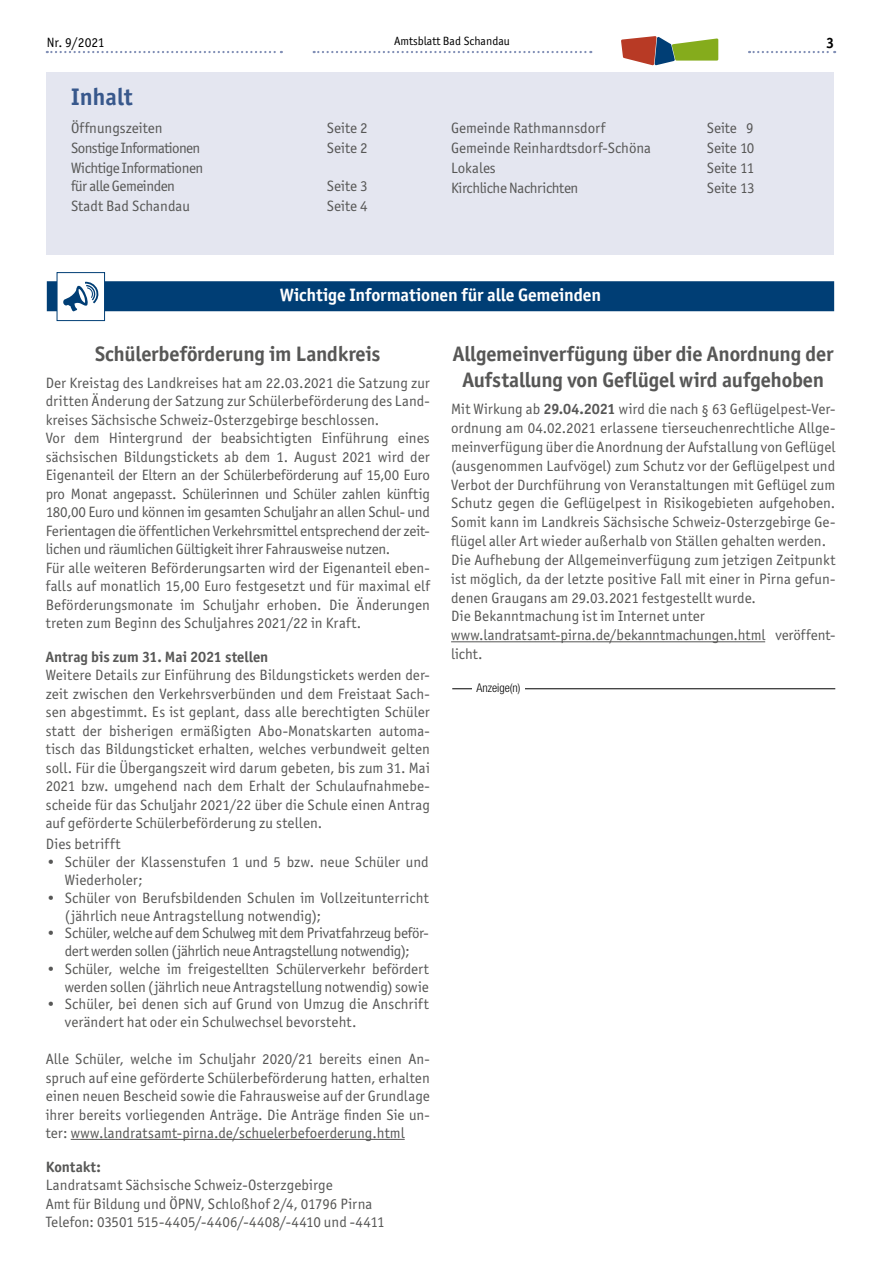
<style>
.page{position:relative;width:881px;height:1263px;background:#fff}
.page>*{position:absolute;margin:0;border:0;box-sizing:border-box;transform-origin:0 0}
.t1{font:700 24px "Officina San ITC";color:#38588c}
.t2{font:700 21px/26.1px "Officina San ITC";letter-spacing:-.005em;color:#575756;text-align:center}
.t3{font:700 18px "Officina San ITC";letter-spacing:-.005em;color:#fff}
.t4{font:15px/18.5px "Officina San ITC";letter-spacing:.005em;color:#575756}
.t5{font:15px/18px "Officina San ITC";letter-spacing:-.02em;color:#575756;text-align:center}
.t6{font:15px/18px "Officina San ITC";letter-spacing:-.03em;color:#575756}
.t7{font:700 15px "Officina San ITC";color:#575756}
.t8{font:15px "Officina San ITC";letter-spacing:-.04em;color:#575756}
.t9{font:15px "Officina San ITC";letter-spacing:-.025em;color:#575756}
.t10{font:15px "Officina San ITC";letter-spacing:.025em;color:#575756}
.t11{font:700 15px "Officina San ITC";color:#000}
.t12{font:13.5px "Officina San ITC";color:#000}
.t13{font:12px "Officina San ITC";color:#000}
.t14{font:300 condensed 12px "Helvetica Neue LT";color:#000}
.s1{font-weight:700}
</style>
<div class="page">
<svg style="left:313px;top:51px;width:278px;height:2px"></svg>
<svg style="left:47px;top:51px;width:235px;height:2px"></svg>
<svg style="left:748px;top:51px;width:86px;height:2px"></svg>
<svg style="left:621px;top:36px;width:97px;height:29px"></svg>
<div style="left:47px;top:72px;width:786px;height:183px;background:#e4e6f0"></div>
<div style="left:47px;top:281px;width:786px;height:30px;background:#003e75"></div>
<div style="left:57px;top:272px;width:48px;height:49px;background:#fff;border:1px solid #003e75"></div>
<svg style="left:63px;top:281px;width:35px;height:31px"></svg>
<hr style="left:452px;top:688px;width:383px;height:1px;background:#000">
<div style="left:472px;top:684px;width:52px;height:7px;background:#fff"></div>
<hr style="left:71px;top:1139px;width:333px;height:1px;background:#575756">
<hr style="left:451px;top:641px;width:313px;height:1px;background:#575756">
<p class="t12" style="left:47px;top:34px;width:59px">Nr. 9/2021</p>
<p class="t13" style="left:394px;top:34px;width:117px">Amtsblatt Bad Schandau</p>
<p class="t11" style="left:825px;top:34px;width:10px">3</p>
<h1 class="t1" style="left:71px;top:82px;width:63px">Inhalt</h1>
<p class="t4" style="left:71px;top:119px;width:93px">Öffnungszeiten</p>
<p class="t4" style="left:327px;top:119px;width:42px">Seite 2</p>
<p class="t8" style="left:71px;top:140px;width:131px">Sonstige Informationen</p>
<p class="t4" style="left:327px;top:139px;width:42px">Seite 2</p>
<p class="t6" style="left:71px;top:159px;width:133px">Wichtige Informationen für alle Gemeinden</p>
<p class="t4" style="left:327px;top:177px;width:42px">Seite 3</p>
<p class="t4" style="left:71px;top:197px;width:120px">Stadt Bad Schandau</p>
<p class="t4" style="left:327px;top:197px;width:42px">Seite 4</p>
<p class="t4" style="left:451px;top:119px;width:156px">Gemeinde Rathmannsdorf</p>
<p class="t4" style="left:706px;top:119px;width:48px">Seite 9</p>
<p class="t4" style="left:451px;top:139px;width:201px">Gemeinde Reinhardtsdorf-Schöna</p>
<p class="t4" style="left:706px;top:139px;width:49px">Seite 10</p>
<p class="t4" style="left:451px;top:159px;width:46px">Lokales</p>
<p class="t4" style="left:706px;top:159px;width:49px">Seite 11</p>
<p class="t9" style="left:451px;top:180px;width:129px">Kirchliche Nachrichten</p>
<p class="t4" style="left:706px;top:179px;width:49px">Seite 13</p>
<p class="t3" style="left:280px;top:283px;width:322px">Wichtige Informationen für alle Gemeinden</p>
<h2 class="t2" style="left:95px;top:341px;width:287px">Schülerbeförderung im Landkreis</h2>
<p class="t4" style="left:46px;top:374px;width:385px">Der Kreistag des Landkreises hat am 22.03.2021 die Satzung zur dritten Änderung der Satzung zur Schülerbeförderung des Land&shy;kreises Sächsische Schweiz-Osterzgebirge beschlossen.<br>Vor dem Hintergrund der beabsichtigten Einführung eines sächsischen Bildungstickets ab dem 1. August 2021 wird der Eigenanteil der Eltern an der Schülerbeförderung auf 15,00 Euro pro Monat angepasst. Schülerinnen und Schüler zahlen künftig 180,00 Euro und können im gesamten Schuljahr an allen Schul- und Ferientagen die öffentlichen Verkehrsmittel entsprechend der zeit&shy;lichen und räumlichen Gültigkeit ihrer Fahrausweise nutzen.<br>Für alle weiteren Beförderungsarten wird der Eigenanteil eben&shy;falls auf monatlich 15,00 Euro festgesetzt und für maximal elf Beförderungsmonate im Schuljahr erhoben. Die Änderungen treten zum Beginn des Schuljahres 2021/22 in Kraft.</p>
<p class="t7" style="left:46px;top:647px;width:224px">Antrag bis zum 31. Mai 2021 stellen</p>
<p class="t4" style="left:46px;top:666px;width:385px;text-align:justify">Weitere Details zur Einführung des Bildungstickets werden der&shy;zeit zwischen den Verkehrsverbünden und dem Freistaat Sach&shy;sen abgestimmt. Es ist geplant, dass alle berechtigten Schüler statt der bisherigen ermäßigten Abo-Monatskarten automa&shy;tisch das Bildungsticket erhalten, welches verbundweit gelten soll. Für die Übergangszeit wird darum gebeten, bis zum 31. Mai 2021 bzw. umgehend nach dem Erhalt der Schulaufnahmebe&shy;scheide für das Schuljahr 2021/22 über die Schule einen Antrag auf geförderte Schülerbeförderung zu stellen.</p>
<p class="t10" style="left:46px;top:836px;width:76px">Dies betrifft</p>
<p class="t4" style="left:65px;top:853px;width:365px;line-height:18px;text-indent:-19px">• Schüler der Klassenstufen 1 und 5 bzw. neue Schüler und<br>Wiederholer;</p>
<p class="t4" style="left:65px;top:888px;width:365px;line-height:18px;text-indent:-19px">• Schüler von Berufsbildenden Schulen im Vollzeitunterricht (jährlich neue Antragstellung notwendig);</p>
<p class="t5" style="left:46px;top:924px;width:384px">• Schüler, welche auf dem Schulweg mit dem Privatfahrzeug beför&shy;dert werden sollen (jährlich neue Antragstellung notwendig);</p>
<p class="t4" style="left:46px;top:959px;width:384px;line-height:18px;text-align:right">• Schüler, welche im freigestellten Schülerverkehr befördert werden sollen (jährlich neue Antragstellung notwendig) sowie</p>
<p class="t4" style="left:65px;top:995px;width:365px;line-height:18px;text-indent:-19px">• Schüler, bei denen sich auf Grund von Umzug die Anschrift verändert hat oder ein Schulwechsel bevorsteht.</p>
<p class="t4" style="left:46px;top:1050px;width:385px;text-align:justify">Alle Schüler, welche im Schuljahr 2020/21 bereits einen An&shy;spruch auf eine geförderte Schülerbeförderung hatten, erhalten einen neuen Bescheid sowie die Fahrausweise auf der Grundlage ihrer bereits vorliegenden Anträge. Die Anträge finden Sie un&shy;ter: www.landratsamt-pirna.de/schuelerbefoerderung.html</p>
<p class="t7" style="left:46px;top:1157px;width:57px">Kontakt:</p>
<p class="t4" style="left:46px;top:1176px;width:340px">Landratsamt Sächsische Schweiz-Osterzgebirge<br>Amt für Bildung und ÖPNV, Schloßhof 2/4, 01796 Pirna<br>Telefon: 03501 515-4405/-4406/-4408/-4410 und -4411</p>
<h2 class="t2" style="left:452px;top:341px;width:382px">Allgemeinverfügung über die Anordnung der<br>Aufstallung von Geflügel wird aufgehoben</h2>
<p class="t4" style="left:451px;top:400px;width:385px;line-height:18.9px">Mit Wirkung ab <span class="s1">29.04.2021</span> wird die nach § 63 Geflügelpest-Ver&shy;ordnung am 04.02.2021 erlassene tierseuchenrechtliche Allge&shy;meinverfügung über die Anordnung der Aufstallung von Geflügel (ausgenommen Laufvögel) zum Schutz vor der Geflügelpest und Verbot der Durchführung von Veranstaltungen mit Geflügel zum Schutz gegen die Geflügelpest in Risikogebieten aufgehoben.<br>Somit kann im Landkreis Sächsische Schweiz-Osterzgebirge Ge&shy;flügel aller Art wieder außerhalb von Ställen gehalten werden.<br>Die Aufhebung der Allgemeinverfügung zum jetzigen Zeitpunkt ist möglich, da der letzte positive Fall mit einer in Pirna gefun&shy;denen Graugans am 29.03.2021 festgestellt wurde.<br>Die Bekanntmachung ist im Internet unter www.landratsamt-pirna.de/bekanntmachungen.html veröffent&shy;licht.</p>
<p class="t14" style="left:476px;top:681px;width:45px">Anzeige(n)</p>
</div>
